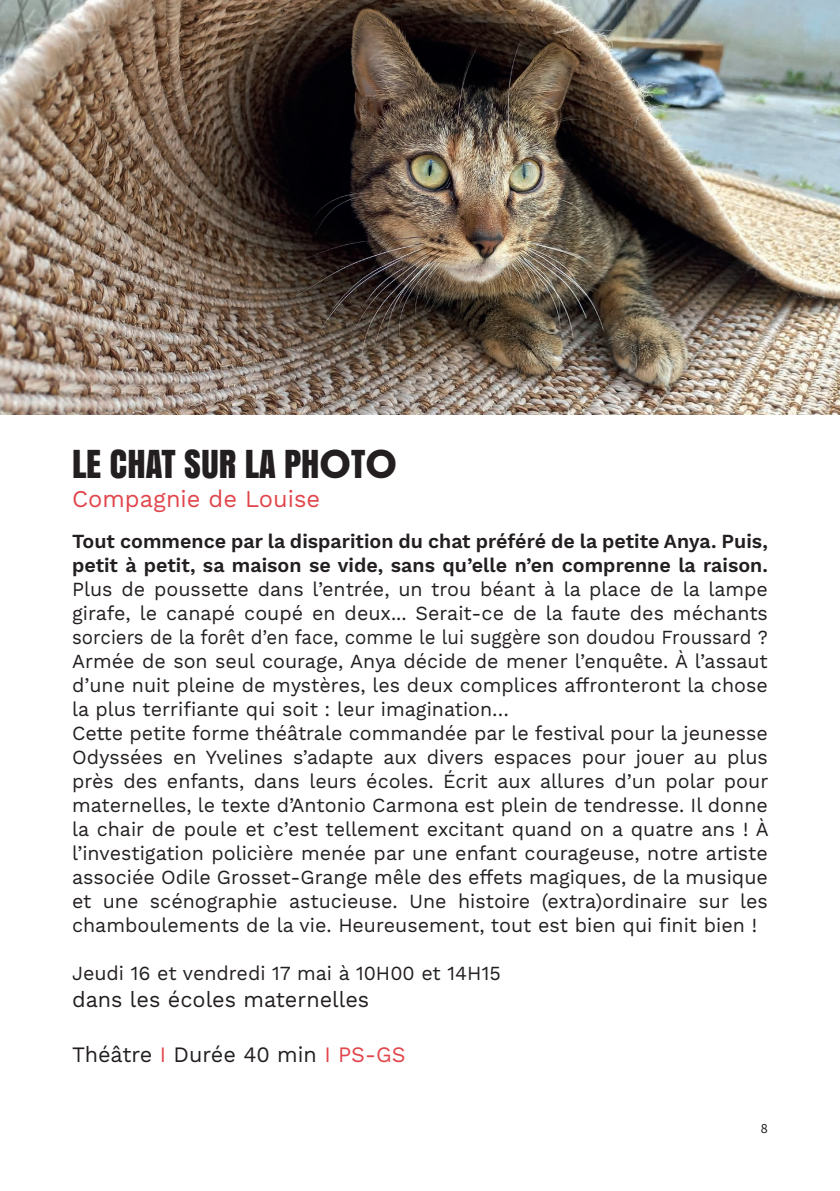
<style>
.page{position:relative;width:840px;height:1191px;background:#fff}
.page>*{position:absolute;margin:0;border:0;box-sizing:border-box;transform-origin:0 0}
.t1{font:36px "Anton";color:#231f20}
.t2{font:24px "Work Sans";color:#e1464c}
.t3{font:22px "Work Sans";color:#231f20}
.t4{font:20px/24px "Work Sans";color:#231f20}
.t5{font:600 20px/24px "Work Sans";color:#231f20}
.t6{font:14px "Source Sans Pro";color:#231f20}
.s1{font-family:"Poppins";font-size:40px}
.s2{color:#e1464c}
</style>
<div class="page">
<img style="left:0;top:0;width:839px;height:414px">
<h1 class="t1" style="left:72px;top:436px;width:326px">LE CHAT SUR LA PH<span class="s1">O</span>T<span class="s1">O</span></h1>
<p class="t2" style="left:72px;top:485px;width:249px">Compagnie de Louise</p>
<p class="t5" style="left:72px;top:530px;width:697px">Tout commence par la disparition du chat préféré de la petite Anya. Puis, petit à petit, sa maison se vide, sans qu’elle n’en comprenne la raison.</p>
<p class="t4" style="left:72px;top:578px;width:697px">Plus de poussette dans l’entrée, un trou béant à la place de la lampe girafe, le canapé coupé en deux... Serait-ce de la faute des méchants sorciers de la forêt d’en face, comme le lui suggère son doudou Froussard ?<br>Armée de son seul courage, Anya décide de mener l’enquête. À l’assaut d’une nuit pleine de mystères, les deux complices affronteront la chose la plus terrifiante qui soit : leur imagination…<br>Cette petite forme théâtrale commandée par le festival pour la jeunesse Odyssées en Yvelines s’adapte aux divers espaces pour jouer au plus près des enfants, dans leurs écoles. Écrit aux allures d’un polar pour maternelles, le texte d’Antonio Carmona est plein de tendresse. Il donne la chair de poule et c’est tellement excitant quand on a quatre ans ! À l’investigation policière menée par une enfant courageuse, notre artiste associée Odile Grosset-Grange mêle des effets magiques, de la musique et une scénographie astucieuse. Une histoire (extra)ordinaire sur les chamboulements de la vie. Heureusement, tout est bien qui finit bien !</p>
<p class="t4" style="left:72px;top:962px;width:430px">Jeudi 16 et vendredi 17 mai à 10H00 et 14H15</p>
<p class="t3" style="left:72px;top:986px;width:298px">dans les écoles maternelles</p>
<p class="t3" style="left:72px;top:1041px;width:335px">Théâtre <span class="s2">I</span> Durée 40 min <span class="s2">I PS-GS</span></p>
<p class="t6" style="left:760px;top:1119px;width:8px">8</p>
</div>
